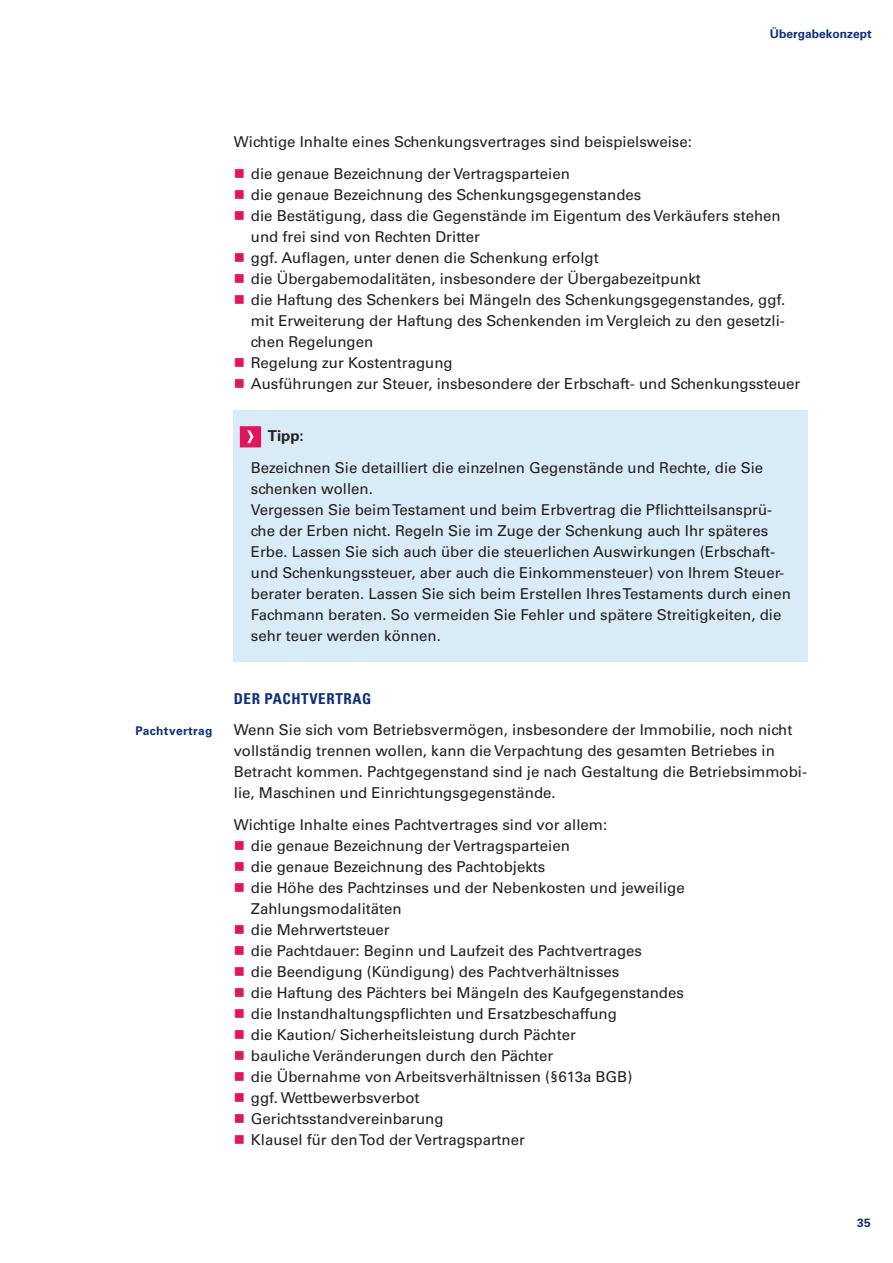
<style>
.page{position:relative;width:893px;height:1263px;background:#fff}
.page>*{position:absolute;margin:0;border:0;box-sizing:border-box;transform-origin:0 0}
.t1{font:15px/21px "Univers LT Std";color:#231f20}
.t2{font:700 condensed 15px "Univers LT Std";letter-spacing:.04em;color:#0d3079}
.t3{font:700 15px "Univers LT Std";color:#231f20}
.t4{font:700 12px "Univers LT Std";color:#0d3079}
.t5{font:700 12px "Univers LT Std";letter-spacing:.04em;color:#0d3079}
.s1{color:#e3155a}
</style>
<div class="page">
<div style="left:234px;top:410px;width:574px;height:252px;background:#d9ebf7"></div>
<svg style="left:240px;top:426px;width:21px;height:21px"></svg>
<p class="t4" style="left:770px;top:27px;width:104px">Übergabekonzept</p>
<p class="t5" style="left:135px;top:724px;width:79px">Pachtvertrag</p>
<p class="t1" style="left:234px;top:132px;width:459px">Wichtige Inhalte eines Schenkungsvertrages sind beispielsweise:</p>
<p class="t1" style="left:234px;top:163px;width:337px"><span class="s1">■</span> die genaue Bezeichnung der Vertragsparteien</p>
<p class="t1" style="left:234px;top:184px;width:409px"><span class="s1">■</span> die genaue Bezeichnung des Schenkungsgegenstandes</p>
<p class="t1" style="left:251px;top:205px;width:531px;text-indent:-17px"><span class="s1">■</span> die Bestätigung, dass die Gegenstände im Eigentum des Verkäufers stehen und frei sind von Rechten Dritter</p>
<p class="t1" style="left:234px;top:247px;width:366px"><span class="s1">■</span> ggf. Auflagen, unter denen die Schenkung erfolgt</p>
<p class="t1" style="left:234px;top:268px;width:469px"><span class="s1">■</span> die Übergabemodalitäten, insbesondere der Übergabezeitpunkt</p>
<p class="t1" style="left:251px;top:289px;width:535px;text-indent:-17px"><span class="s1">■</span> die Haftung des Schenkers bei Mängeln des Schenkungsgegenstandes, ggf. mit Erweiterung der Haftung des Schenkenden im Vergleich zu den gesetzli&shy;chen Regelungen</p>
<p class="t1" style="left:234px;top:352px;width:220px"><span class="s1">■</span> Regelung zur Kostentragung</p>
<p class="t1" style="left:234px;top:373px;width:568px"><span class="s1">■</span> Ausführungen zur Steuer, insbesondere der Erbschaft- und Schenkungssteuer</p>
<p class="t3" style="left:268px;top:427px;width:37px">Tipp:</p>
<p class="t1" style="left:251px;top:457px;width:542px">Bezeichnen Sie detailliert die einzelnen Gegenstände und Rechte, die Sie schenken wollen.<br>Vergessen Sie beim Testament und beim Erbvertrag die Pflichtteilsansprü&shy;che der Erben nicht. Regeln Sie im Zuge der Schenkung auch Ihr späteres Erbe. Lassen Sie sich auch über die steuerlichen Auswirkungen (Erbschaft&shy;und Schenkungssteuer, aber auch die Einkommensteuer) von Ihrem Steuer&shy;berater beraten. Lassen Sie sich beim Erstellen Ihres Testaments durch einen Fachmann beraten. So vermeiden Sie Fehler und spätere Streitigkeiten, die sehr teuer werden können.</p>
<p class="t2" style="left:234px;top:689px;width:139px">DER PACHTVERTRAG</p>
<p class="t1" style="left:234px;top:720px;width:575px">Wenn Sie sich vom Betriebsvermögen, insbesondere der Immobilie, noch nicht vollständig trennen wollen, kann die Verpachtung des gesamten Betriebes in Betracht kommen. Pachtgegenstand sind je nach Gestaltung die Betriebsimmobi&shy;lie, Maschinen und Einrichtungsgegenstände.</p>
<p class="t1" style="left:234px;top:814px;width:375px">Wichtige Inhalte eines Pachtvertrages sind vor allem:</p>
<p class="t1" style="left:234px;top:835px;width:337px"><span class="s1">■</span> die genaue Bezeichnung der Vertragsparteien</p>
<p class="t1" style="left:234px;top:856px;width:313px"><span class="s1">■</span> die genaue Bezeichnung des Pachtobjekts</p>
<p class="t1" style="left:251px;top:877px;width:435px;text-indent:-17px"><span class="s1">■</span> die Höhe des Pachtzinses und der Nebenkosten und jeweilige<br>Zahlungsmodalitäten</p>
<p class="t1" style="left:234px;top:919px;width:157px"><span class="s1">■</span> die Mehrwertsteuer</p>
<p class="t1" style="left:234px;top:940px;width:410px"><span class="s1">■</span> die Pachtdauer: Beginn und Laufzeit des Pachtvertrages</p>
<p class="t1" style="left:234px;top:961px;width:387px"><span class="s1">■</span> die Beendigung (Kündigung) des Pachtverhältnisses</p>
<p class="t1" style="left:234px;top:982px;width:452px"><span class="s1">■</span> die Haftung des Pächters bei Mängeln des Kaufgegenstandes</p>
<p class="t1" style="left:234px;top:1003px;width:384px"><span class="s1">■</span> die Instandhaltungspflichten und Ersatzbeschaffung</p>
<p class="t1" style="left:234px;top:1024px;width:343px"><span class="s1">■</span> die Kaution/ Sicherheitsleistung durch Pächter</p>
<p class="t1" style="left:234px;top:1045px;width:321px"><span class="s1">■</span> bauliche Veränderungen durch den Pächter</p>
<p class="t1" style="left:234px;top:1066px;width:400px"><span class="s1">■</span> die Übernahme von Arbeitsverhältnissen (§613a BGB)</p>
<p class="t1" style="left:234px;top:1087px;width:187px"><span class="s1">■</span> ggf. Wettbewerbsverbot</p>
<p class="t1" style="left:234px;top:1108px;width:211px"><span class="s1">■</span> Gerichtsstandvereinbarung</p>
<p class="t1" style="left:234px;top:1129px;width:292px"><span class="s1">■</span> Klausel für den Tod der Vertragspartner</p>
<p class="t4" style="left:857px;top:1216px;width:15px">35</p>
</div>
